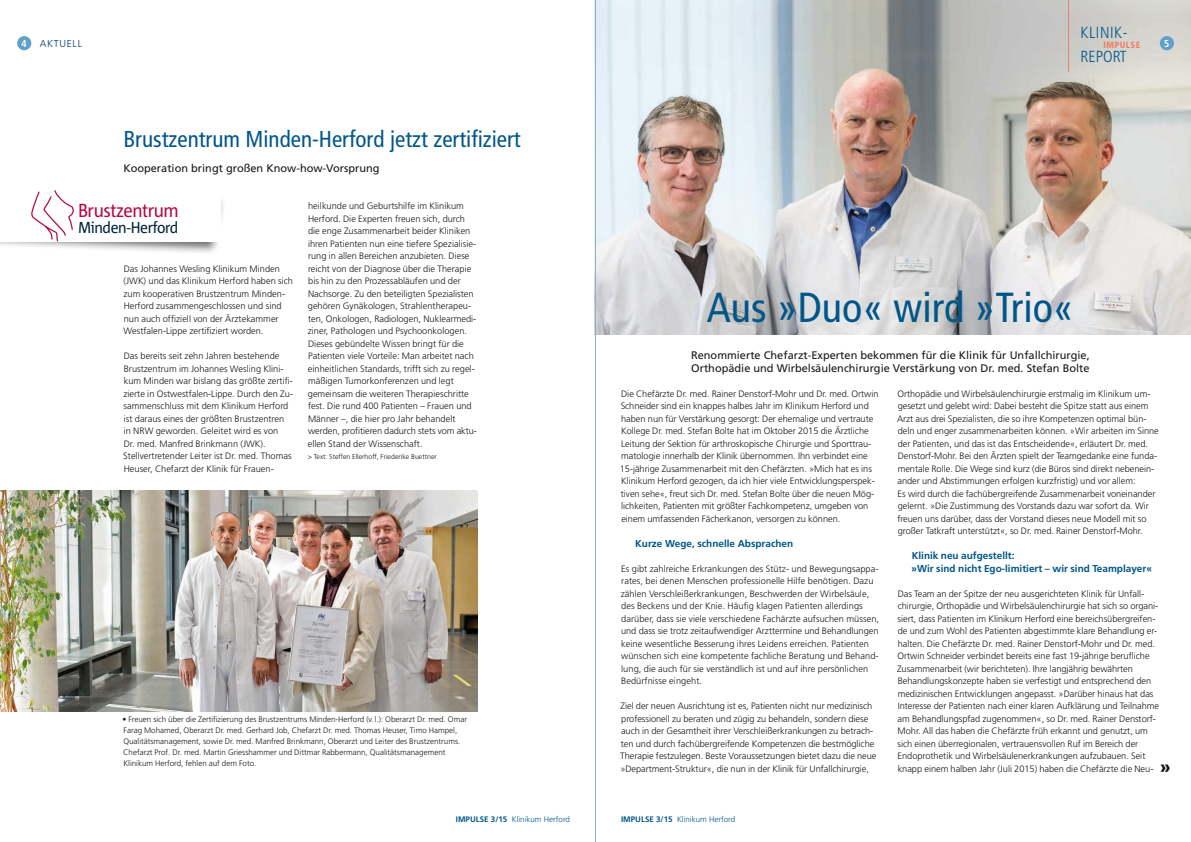
<style>
.page{position:relative;width:1191px;height:842px;background:#fff}
.page>*{position:absolute;margin:0;border:0;box-sizing:border-box;transform-origin:0 0}
.t1{font:condensed 42px "Frutiger";color:#005688}
.t2{font:condensed 23px "Frutiger";color:#005688}
.t3{font:18.9px "Corpid C1 s S Cd";letter-spacing:-.025em;color:#b30a40}
.t4{font:900 18px "Frutiger CE";color:#181816}
.t5{font:300 condensed 16px "Frutiger";letter-spacing:.015em;color:#005688}
.t6{font:15.8px "Corpid C1 s S Cd";letter-spacing:-.025em;color:#00233d}
.t7{font:11px/12.5px "Frutiger CE";color:#181816}
.t8{font:700 10px/12.5px "Frutiger";color:#005688}
.t9{font:300 10px "Frutiger CE";letter-spacing:.07em;color:#00366f}
.t10{font:700 condensed 10px "Frutiger";color:#fff}
.t11{font:300 9.2px/12.5px "Frutiger";letter-spacing:-.005em;color:#181816}
.t12{font:900 condensed 9px "Frutiger";letter-spacing:.035em;color:#ee816a}
.t13{font:300 8px/11px "Frutiger";color:#181816}
.t14{font:300 8px "Frutiger CE";color:#005688}
.t15{font:300 7px "Frutiger";color:#181816}
.s1{font-weight:700}
</style>
<div class="page">
<img style="left:596px;top:0;width:595px;height:334px">
<img style="left:0;top:490px;width:478px;height:221px">
<img style="left:0;top:199px;width:223px;height:54px">
<svg style="left:0;top:190px;width:220px;height:52px"></svg>
<div style="left:1159px;top:36px;width:15px;height:14px;background:#63a0c9;border-radius:50%"></div>
<hr style="left:1067px;top:0;width:1px;height:72px;background:#ee816a">
<div style="left:17px;top:36px;width:14px;height:14px;background:#63a0c9;border-radius:50%"></div>
<hr style="left:595px;top:0;width:1px;height:842px;background:#8fb0ce">
<p class="t10" style="left:22px;top:37px;width:7px">4</p>
<p class="t9" style="left:40px;top:37px;width:44px">aKTUell</p>
<h2 class="t2" style="left:123px;top:125px;width:399px">Brustzentrum Minden-Herford jetzt zertifiziert</h2>
<p class="t7" style="left:123px;top:161px;width:258px">Kooperation bringt großen Know-how-Vorsprung</p>
<h3 class="t3" style="left:78px;top:198px;width:102px">Brustzentrum</h3>
<h3 class="t6" style="left:78px;top:217px;width:102px">Minden-Herford</h3>
<p class="t11" style="left:123px;top:262px;width:171px">Das Johannes Wesling Klinikum Minden (JWK) und das Klinikum Herford haben sich zum kooperativen Brustzentrum Minden-Herford zusammengeschlossen und sind nun auch offiziell von der Ärztekammer Westfalen-Lippe zertifiziert worden.</p>
<p class="t11" style="left:123px;top:350px;width:171px">Das bereits seit zehn Jahren bestehende Brustzentrum im Johannes Wesling Klini&shy;kum Minden war bislang das größte zertifi&shy;zierte in Ostwestfalen-Lippe. Durch den Zu&shy;sammenschluss mit dem Klinikum Herford ist daraus eines der größten Brustzentren in NRW geworden. Geleitet wird es von<br>Dr. med. Manfred Brinkmann (JWK).<br>Stellvertretender Leiter ist Dr. med. Thomas Heuser, Chefarzt der Klinik für Frauen-</p>
<p class="t11" style="left:308px;top:200px;width:171px">heilkunde und Geburtshilfe im Klinikum Herford. Die Experten freuen sich, durch die enge Zusammenarbeit beider Kliniken ihren Patienten nun eine tiefere Spezialisie&shy;rung in allen Bereichen anzubieten. Diese reicht von der Diagnose über die Therapie bis hin zu den Prozessabläufen und der Nachsorge. Zu den beteiligten Spezialisten gehören Gynäkologen, Strahlentherapeu&shy;ten, Onkologen, Radiologen, Nuklearmedi&shy;ziner, Pathologen und Psychoonkologen.<br>Dieses gebündelte Wissen bringt für die Patienten viele Vorteile: Man arbeitet nach einheitlichen Standards, trifft sich zu regel&shy;mäßigen Tumorkonferenzen und legt gemeinsam die weiteren Therapieschritte fest. Die rund 400 Patienten – Frauen und Männer –, die hier pro Jahr behandelt werden, profitieren dadurch stets vom aktu&shy;ellen Stand der Wissenschaft.</p>
<p class="t15" style="left:308px;top:453px;width:130px">&gt; Text: Steffen Ellerhoff, Friederike Buettner</p>
<p class="t13" style="left:122px;top:713px;width:346px">• Freuen sich über die Zertifizierung des Brustzentrums Minden-Herford (v. l.): Oberarzt Dr. med. Omar Farag Mohamed, Oberarzt Dr. med. Gerhard Job, Chefarzt Dr. med. Thomas Heuser, Timo Hampel, Qualitätsmanagement, sowie Dr. med. Manfred Brinkmann, Oberarzt und Leiter des Brustzentrums.<br>Chefarzt Prof. Dr. med. Martin Griesshammer und Dittmar Rabbermann, Qualitätsmanagement Klinikum Herford, fehlen auf dem Foto.</p>
<p class="t14" style="left:456px;top:814px;width:116px"><span class="s1">IMPULSE 3/15</span> Klinikum herford</p>
<h3 class="t5" style="left:1080px;top:23px;width:48px">KLINIK-</h3>
<p class="t12" style="left:1103px;top:39px;width:38px">IMPULSE</p>
<h3 class="t5" style="left:1080px;top:47px;width:48px">REPORT</h3>
<p class="t10" style="left:1164px;top:37px;width:7px">5</p>
<h1 class="t1" style="left:707px;top:282px;width:368px">Aus »Duo« wird »Trio«</h1>
<p class="t7" style="left:691px;top:349px;width:400px">Renommierte Chefarzt-Experten bekommen für die Klinik für Unfallchirurgie,<br>Orthopädie und Wirbelsäulenchirurgie Verstärkung von Dr. med. Stefan Bolte</p>
<p class="t11" style="left:620px;top:387px;width:260px">Die Chefärzte Dr. med. Rainer Denstorf-Mohr und Dr. med. Ortwin Schneider sind ein knappes halbes Jahr im Klinikum Herford und haben nun für Verstärkung gesorgt: Der ehemalige und vertraute Kollege Dr. med. Stefan Bolte hat im Oktober 2015 die Ärztliche Leitung der Sektion für arthroskopische Chirurgie und Sporttrau&shy;matologie innerhalb der Klinik übernommen. Ihn verbindet eine 15-jährige Zusammenarbeit mit den Chefärzten. »Mich hat es ins Klinikum Herford gezogen, da ich hier viele Entwicklungsperspek&shy;tiven sehe«, freut sich Dr. med. Stefan Bolte über die neuen Mög&shy;lichkeiten, Patienten mit größter Fachkompetenz, umgeben von einem umfassenden Fächerkanon, versorgen zu können.</p>
<p class="t8" style="left:635px;top:537px;width:159px">Kurze Wege, schnelle Absprachen</p>
<p class="t11" style="left:621px;top:562px;width:260px">Es gibt zahlreiche Erkrankungen des Stütz- und Bewegungsappa&shy;rates, bei denen Menschen professionelle Hilfe benötigen. Dazu zählen Verschleißerkrankungen, Beschwerden der Wirbelsäule, des Beckens und der Knie. Häufig klagen Patienten allerdings darüber, dass sie viele verschiedene Fachärzte aufsuchen müssen, und dass sie trotz zeitaufwendiger Arzttermine und Behandlungen keine wesentliche Besserung ihres Leidens erreichen. Patienten wünschen sich eine kompetente fachliche Beratung und Behand&shy;lung, die auch für sie verständlich ist und auf ihre persönlichen Bedürfnisse eingeht.</p>
<p class="t11" style="left:620px;top:700px;width:258px">Ziel der neuen Ausrichtung ist es, Patienten nicht nur medizinisch professionell zu beraten und zügig zu behandeln, sondern diese auch in der Gesamtheit ihrer Verschleißerkrankungen zu betrach&shy;ten und durch fachübergreifende Kompetenzen die bestmögliche Therapie festzulegen. Beste Voraussetzungen bietet dazu die neue »Department-Struktur«, die nun in der Klinik für Unfallchirurgie,</p>
<p class="t14" style="left:621px;top:814px;width:116px"><span class="s1">IMPULSE 3/15</span> Klinikum herford</p>
<p class="t11" style="left:897px;top:387px;width:263px">Orthopädie und Wirbelsäulenchirurgie erstmalig im Klinikum um&shy;gesetzt und gelebt wird: Dabei besteht die Spitze statt aus einem Arzt aus drei Spezialisten, die so ihre Kompetenzen optimal bün&shy;deln und enger zusammenarbeiten können. »Wir arbeiten im Sinne der Patienten, und das ist das Entscheidende«, erläutert Dr. med.<br>Denstorf-Mohr. Bei den Ärzten spielt der Teamgedanke eine funda&shy;mentale Rolle. Die Wege sind kurz (die Büros sind direkt nebenein&shy;ander und Abstimmungen erfolgen kurzfristig) und vor allem:<br>Es wird durch die fachübergreifende Zusammenarbeit voneinander gelernt. »Die Zustimmung des Vorstands dazu war sofort da. Wir freuen uns darüber, dass der Vorstand dieses neue Modell mit so großer Tatkraft unterstützt«, so Dr. med. Rainer Denstorf-Mohr.</p>
<p class="t8" style="left:911px;top:549px;width:242px">Klinik neu aufgestellt:<br>»Wir sind nicht Ego-limitiert – wir sind Teamplayer«</p>
<p class="t11" style="left:897px;top:587px;width:264px">Das Team an der Spitze der neu ausgerichteten Klinik für Unfall&shy;chirurgie, Orthopädie und Wirbelsäulenchirurgie hat sich so organi&shy;siert, dass Patienten im Klinikum Herford eine bereichsübergreifen&shy;de und zum Wohl des Patienten abgestimmte klare Behandlung er&shy;halten. Die Chefärzte Dr. med. Rainer Denstorf-Mohr und Dr. med.<br>Ortwin Schneider verbindet bereits eine fast 19-jährige berufliche Zusammenarbeit (wir berichteten). Ihre langjährig bewährten Behandlungskonzepte haben sie verfestigt und entsprechend den medizinischen Entwicklungen angepasst. »Darüber hinaus hat das Interesse der Patienten nach einer klaren Aufklärung und Teilnahme am Behandlungspfad zugenommen«, so Dr. med. Rainer Denstorf-Mohr. All das haben die Chefärzte früh erkannt und genutzt, um sich einen überregionalen, vertrauensvollen Ruf im Bereich der Endoprothetik und Wirbelsäulenerkrankungen aufzubauen. Seit knapp einem halben Jahr (Juli 2015) haben die Chefärzte die Neu-</p>
<h3 class="t4" style="left:1159px;top:755px;width:12px">»</h3>
</div>
